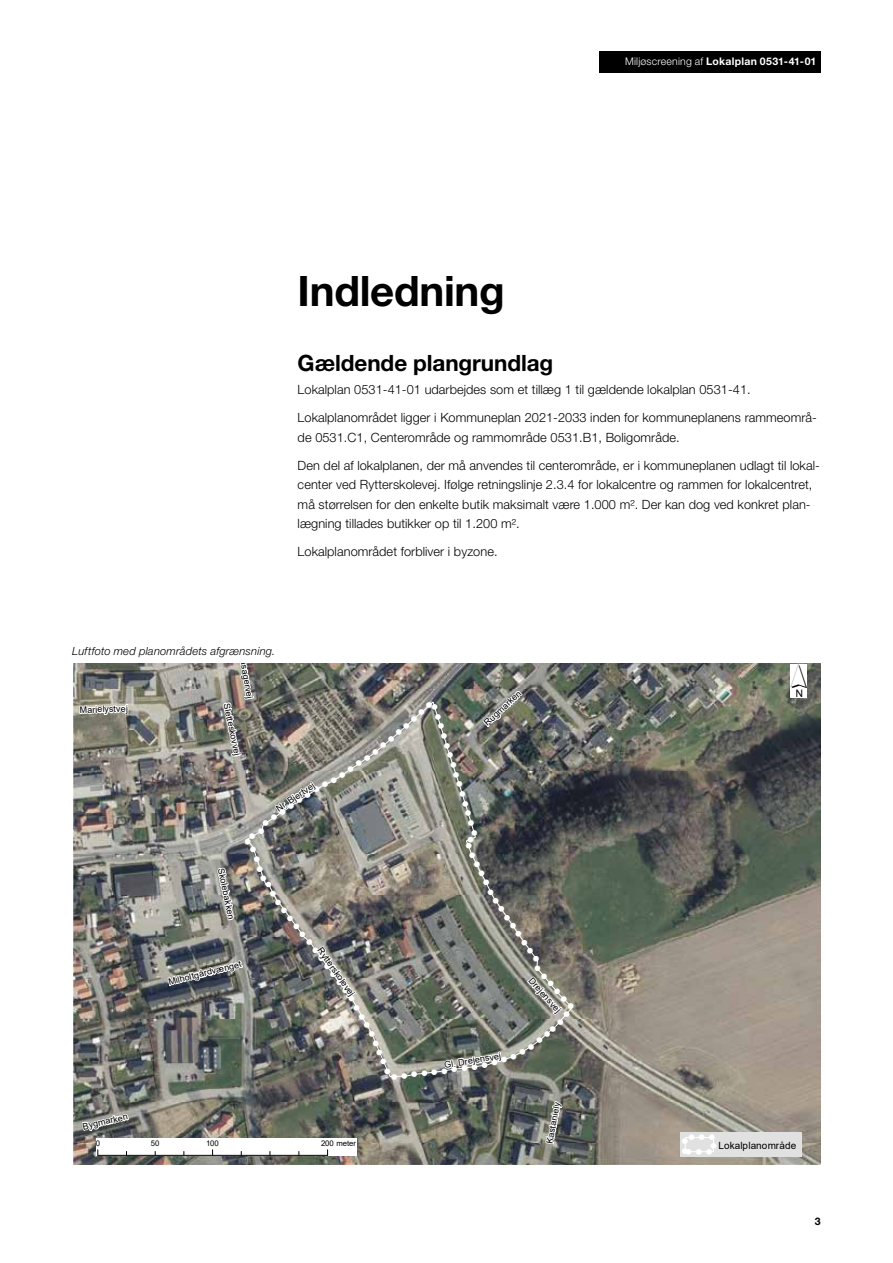
<style>
.page{position:relative;width:893px;height:1263px;background:#fff}
.page>*{position:absolute;margin:0;border:0;box-sizing:border-box;transform-origin:0 0}
.t1{font:46.95px "ESRI North";color:#000}
.t2{font:700 42px "Helvetica Neue LT Std";letter-spacing:-.005em;color:#000}
.t3{font:700 22.5px "Helvetica Neue LT Std";letter-spacing:-.005em;color:#000}
.t4{font:300 12.75px/28px "Helvetica Neue LT Std";letter-spacing:.005em;color:#000}
.t5{font:italic 300 11.25px "Helvetica Neue LT Std";letter-spacing:.015em;color:#000}
.t6{font:700 10.5px "Helvetica Neue LT Std";letter-spacing:.025em;color:#fff}
.t7{font:300 10.5px "Helvetica Neue LT Std";letter-spacing:.02em;color:#fff}
.t8{font:700 10.5px "Helvetica Neue LT Std";color:#000}
.t9{font:9.9px "Arial";letter-spacing:.005em;color:#000}
.t10{font:9px "Arial";color:#000}
.t11{font:8.25px "ESRI Default Marker";color:#fff}
.t12{font:7.8px "Arial";letter-spacing:.005em;color:#000}
.s1{font-weight:300}
.s2{font-weight:700}
</style>
<div class="page">
<img style="left:74px;top:663px;width:747px;height:502px">
<img style="left:244px;top:701px;width:329px;height:376px">
<svg style="left:481px;top:690px;width:44px;height:39px"></svg>
<svg style="left:544px;top:1099px;width:21px;height:46px"></svg>
<svg style="left:165px;top:958px;width:79px;height:33px"></svg>
<svg style="left:80px;top:1113px;width:50px;height:22px"></svg>
<svg style="left:78px;top:696px;width:52px;height:24px"></svg>
<div style="left:680px;top:1132px;width:121px;height:25px;background:#e1e1e1"></div>
<svg style="left:685px;top:1137px;width:29px;height:15px"></svg>
<div style="left:791px;top:664px;width:16px;height:33px;background:#fff"></div>
<div style="left:96px;top:1138px;width:260px;height:18px;background:#fff"></div>
<hr style="left:98px;top:1155px;width:230px;height:1px;background:#000">
<div style="left:600px;top:51px;width:221px;height:21px;background:#000"></div>
<svg style="left:305px;top:938px;width:53px;height:65px;background:#818280"></svg>
<img style="left:216px;top:663px;width:155px;height:259px">
<svg style="left:402px;top:701px;width:31px;height:28px"></svg>
<svg style="left:465px;top:836px;width:9px;height:14px"></svg>
<svg style="left:520px;top:938px;width:20px;height:24px"></svg>
<svg style="left:372px;top:975px;width:203px;height:104px;background:#797e75"></svg>
<p class="t6" style="left:625px;top:55px;width:193px"><span class="s1">Miljøscreening af</span> Lokalplan 0531-41-01</p>
<p class="t7" style="left:643px;top:55px;width:175px">Miljøscreening af <span class="s2">Lokalplan 013 12</span></p>
<h2 class="t2" style="left:298px;top:265px;width:209px">Indledning</h2>
<h3 class="t3" style="left:298px;top:349px;width:257px">Gældende plangrundlag</h3>
<p class="t4" style="left:298px;top:375px;width:521px">Lokalplan 0531-41-01 udarbejdes som et tillæg 1 til gældende lokalplan 0531-41.<br>Lokalplanområdet ligger i Kommuneplan 2021-2033 inden for kommuneplanens rammeområ-</p>
<p class="t4" style="left:298px;top:423px;width:524px">de 0531.C1, Centerområde og rammområde 0531.B1, Boligområde.<br>Den del af lokalplanen, der må anvendes til centerområde, er i kommuneplanen udlagt til lokal-</p>
<p class="t4" style="left:298px;top:475px;width:516px;line-height:19.5px">center ved Rytterskolevej. Ifølge retningslinje 2.3.4 for lokalcentre og rammen for lokalcentret, må størrelsen for den enkelte butik maksimalt være 1.000 m2. Der kan dog ved konkret plan&shy;lægning tillades butikker op til 1.200 m2.</p>
<p class="t4" style="left:298px;top:537px;width:201px">Lokalplanområdet forbliver i byzone.</p>
<p class="t5" style="left:72px;top:644px;width:204px">Luftfoto med planområdets afgrænsning.</p>
<p class="t10" style="left:248px;top:653px;width:47px;rotate:80deg">Basagervej</p>
<p class="t10" style="left:79px;top:704px;width:50px;rotate:-2deg">Marielystvej</p>
<p class="t10" style="left:233px;top:702px;width:55px;rotate:78deg">Sletteskovvej</p>
<p class="t10" style="left:273px;top:804px;width:46px;rotate:-34deg">Nr. Bjertvej</p>
<p class="t11" style="left:370px;top:750px;width:38px;rotate:-40deg">!!!!</p>
<p class="t10" style="left:227px;top:867px;width:54px;rotate:78deg">Skolebakken</p>
<p class="t10" style="left:167px;top:976px;width:76px;rotate:-14deg">Milholtgårdvænget</p>
<p class="t11" style="left:300px;top:939px;width:38px;rotate:-126deg">!!!!</p>
<p class="t11" style="left:331px;top:980px;width:38px;rotate:-126deg">!!!!</p>
<p class="t10" style="left:325px;top:945px;width:59px;rotate:55deg">Rytterskolevej</p>
<p class="t10" style="left:81px;top:1120px;width:48px;rotate:-13deg">Bygmarken</p>
<p class="t11" style="left:369px;top:1039px;width:38px;rotate:-120deg">!!!!</p>
<p class="t12" style="left:96px;top:1138px;width:6px">0</p>
<p class="t12" style="left:151px;top:1138px;width:10px">50</p>
<p class="t12" style="left:206px;top:1138px;width:14px">100</p>
<p class="t12" style="left:321px;top:1138px;width:37px">200 meter</p>
<p class="t10" style="left:481px;top:719px;width:49px;rotate:-43deg">Rugmarken</p>
<p class="t11" style="left:439px;top:703px;width:48px;rotate:73deg">!!!!!</p>
<p class="t11" style="left:454px;top:751px;width:38px;rotate:72deg">!!!!</p>
<p class="t11" style="left:466px;top:790px;width:48px;rotate:73deg">!!!!!</p>
<p class="t11" style="left:475px;top:851px;width:48px;rotate:63deg">!!!!!</p>
<p class="t11" style="left:498px;top:895px;width:48px;rotate:56deg">!!!!!</p>
<p class="t10" style="left:443px;top:1059px;width:59px;rotate:-10deg">Gl. Drejensvej</p>
<p class="t11" style="left:540px;top:963px;width:37px;rotate:50deg">!!!!</p>
<p class="t10" style="left:535px;top:975px;width:45px;rotate:48deg">Drejensvej</p>
<p class="t10" style="left:543px;top:1142px;width:43px;rotate:-80deg">Kastaniely</p>
<h1 class="t1" style="left:791px;top:653px;width:18px">´</h1>
<p class="t11" style="left:689px;top:1132px;width:27px">!!!</p>
<p class="t11" style="left:718px;top:1143px;width:7px;rotate:90deg">!</p>
<p class="t11" style="left:692px;top:1157px;width:7px;rotate:-180deg">!</p>
<p class="t11" style="left:702px;top:1157px;width:7px;rotate:-180deg">!</p>
<p class="t11" style="left:712px;top:1157px;width:7px;rotate:-180deg">!</p>
<p class="t11" style="left:680px;top:1154px;width:17px;rotate:-90deg">! !</p>
<p class="t9" style="left:719px;top:1138px;width:79px">Lokalplanområde</p>
<p class="t8" style="left:815px;top:1214px;width:7px">3</p>
</div>
